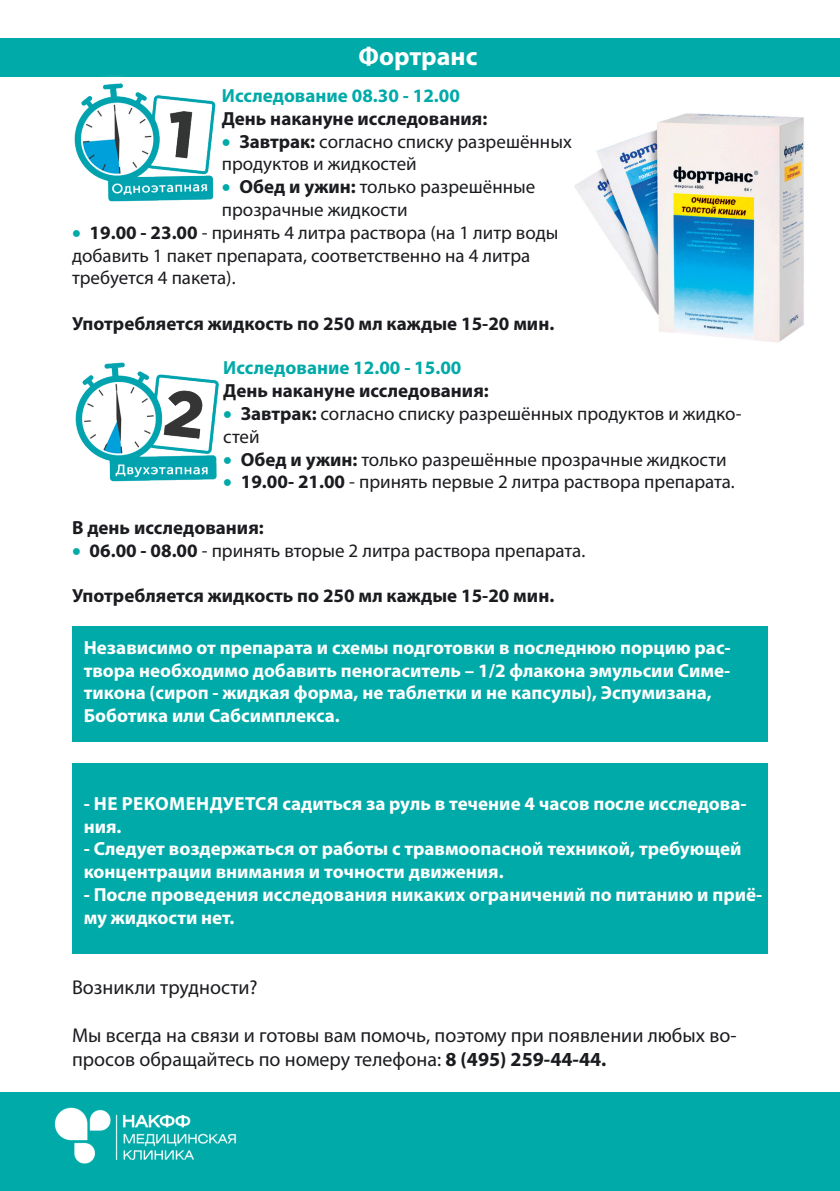
<style>
.page{position:relative;width:840px;height:1191px;background:#fff}
.page>*{position:absolute;margin:0;border:0;box-sizing:border-box;transform-origin:0 0}
.t1{font:700 26px "Myriad Pro";color:#fff}
.t2{font:20px/24px "Myriad Pro";color:#1b1c20}
.t3{font:700 19px/22.8px "Myriad Pro";color:#fff}
.t4{font:19px/22.8px "Myriad Pro";color:#1b1c20}
.t5{font:700 19px "Myriad Pro";color:#1b1c20}
.t6{font:700 19px "Myriad Pro";color:#00aaa8}
.s1{color:#00aaa8}
.s2{font-weight:700}
</style>
<div class="page">
<img style="left:75px;top:362px;width:144px;height:120px">
<div style="left:0;top:38px;width:839px;height:39px;background:#00aaa8"></div>
<img style="left:574px;top:113px;width:230px;height:230px">
<div style="left:64px;top:73px;width:162px;height:138px;background:#fff"></div>
<img style="left:74px;top:83px;width:142px;height:119px">
<div style="left:72px;top:626px;width:695px;height:115px;background:#00aaa8"></div>
<div style="left:0;top:1092px;width:839px;height:99px;background:#00aaa8"></div>
<img style="left:54px;top:1107px;width:183px;height:57px">
<div style="left:72px;top:763px;width:695px;height:191px;background:#00aaa8"></div>
<h1 class="t1" style="left:358px;top:39px;width:120px">Фортранс</h1>
<p class="t6" style="left:222px;top:83px;width:239px">Исследование 08.30 - 12.00</p>
<p class="t5" style="left:222px;top:106px;width:267px">День накануне исследования:</p>
<p class="t4" style="left:222px;top:130px;width:351px"><span class="s1">•</span> <span class="s2">Завтрак:</span> согласно списку разрешённых продуктов и жидкостей</p>
<p class="t4" style="left:222px;top:175px;width:315px"><span class="s1">•</span> <span class="s2">Обед и ужин:</span> только разрешённые прозрачные жидкости</p>
<p class="t4" style="left:72px;top:221px;width:487px"><span class="s1">•</span> <span class="s2">19.00 - 23.00</span> - принять 4 литра раствора (на 1 литр воды добавить 1 пакет препарата, соответственно на 4 литра требуется 4 пакета).</p>
<p class="t5" style="left:72px;top:311px;width:483px">Употребляется жидкость по 250 мл каждые 15-20 мин.</p>
<p class="t6" style="left:223px;top:355px;width:239px">Исследование 12.00 - 15.00</p>
<p class="t5" style="left:223px;top:378px;width:267px">День накануне исследования:</p>
<p class="t4" style="left:223px;top:402px;width:519px"><span class="s1">•</span> <span class="s2">Завтрак:</span> согласно списку разрешённых продуктов и жидко&shy;стей</p>
<p class="t4" style="left:223px;top:447px;width:504px"><span class="s1">•</span> <span class="s2">Обед и ужин:</span> только разрешённые прозрачные жидкости</p>
<p class="t4" style="left:223px;top:470px;width:512px"><span class="s1">•</span> <span class="s2">19.00- 21.00</span> - принять первые 2 литра раствора препарата.</p>
<p class="t5" style="left:72px;top:515px;width:193px">В день исследования:</p>
<p class="t4" style="left:72px;top:539px;width:514px"><span class="s1">•</span> <span class="s2">06.00 - 08.00</span> - принять вторые 2 литра раствора препарата.</p>
<p class="t5" style="left:72px;top:583px;width:483px">Употребляется жидкость по 250 мл каждые 15-20 мин.</p>
<p class="t3" style="left:84px;top:635px;width:648px">Независимо от препарата и схемы подготовки в последнюю порцию рас&shy;твора необходимо добавить пеногаситель – 1/2 флакона эмульсии Симе&shy;тикона (сироп - жидкая форма, не таблетки и не капсулы), Эспумизана, Боботика или Сабсимплекса.</p>
<p class="t3" style="left:84px;top:791px;width:664px">- НЕ РЕКОМЕНДУЕТСЯ садиться за руль в течение 4 часов после исследова&shy;ния.</p>
<p class="t3" style="left:84px;top:837px;width:659px">- Следует воздержаться от работы с травмоопасной техникой, требующей концентрации внимания и точности движения.</p>
<p class="t3" style="left:84px;top:882px;width:679px">- После проведения исследования никаких ограничений по питанию и приё&shy;му жидкости нет.</p>
<p class="t2" style="left:72px;top:975px;width:187px">Возникли трудности?</p>
<p class="t2" style="left:72px;top:1023px;width:665px">Мы всегда на связи и готовы вам помочь, поэтому при появлении любых во&shy;просов обращайтесь по номеру телефона: <span class="s2">8 (495) 259-44-44.</span></p>
</div>
